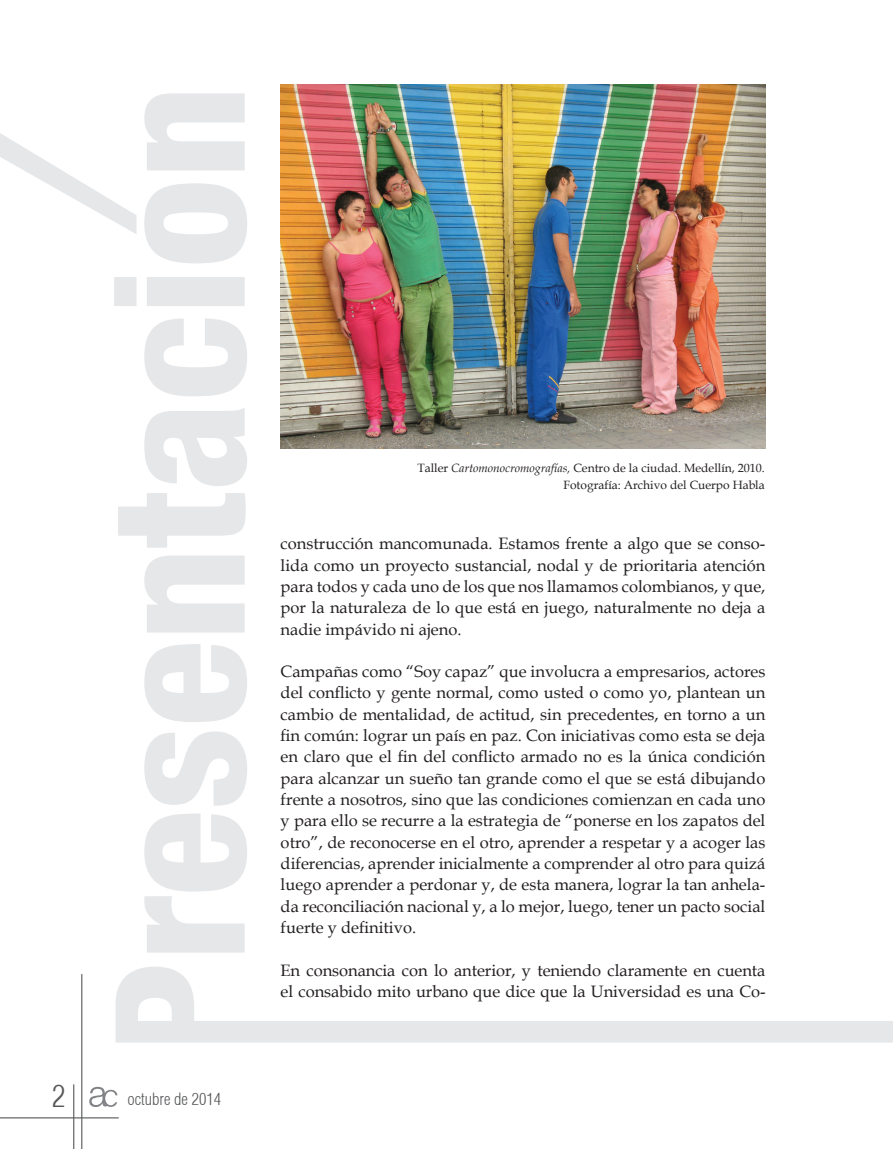
<style>
.page{position:relative;width:893px;height:1149px;background:#fff}
.page>*{position:absolute;margin:0;border:0;box-sizing:border-box;transform-origin:0 0}
.t1{font:300 condensed 30.3px "Helvetica";color:#57585a}
.t2{font:16.5px/21.3px "Book Antiqua";letter-spacing:-.005em;color:#231f20;text-align:justify}
.t3{font:300 condensed 16.5px "Helvetica";color:#57585a}
.t4{font:12px/16.5px "Book Antiqua";color:#231f20;text-align:right}
.s1{font-style:italic}
</style>
<div class="page">
<hr style="left:81px;top:973px;width:1px;height:175px;background:#57585a">
<hr style="left:0;top:1116px;width:119px;height:2px;background:#57585a">
<hr style="left:73px;top:1083px;width:1px;height:65px;background:#57585a">
<svg style="left:89px;top:1086px;width:28px;height:20px"></svg>
<img style="left:0;top:84px;width:893px;height:958px">
<h1 class="t1" style="left:52px;top:1076px;width:15px">2</h1>
<p class="t3" style="left:128px;top:1088px;width:95px">octubre de 2014</p>
<p class="t4" style="left:417px;top:459px;width:349px">Taller <span class="s1">Cartomonocromografías,</span> Centro de la ciudad. Medellín, 2010.<br>Fotografía: Archivo del Cuerpo Habla</p>
<p class="t2" style="left:281px;top:532px;width:486px">construcción mancomunada. Estamos frente a algo que se conso&shy;lida como un proyecto sustancial, nodal y de prioritaria atención para todos y cada uno de los que nos llamamos colombianos, y que, por la naturaleza de lo que está en juego, naturalmente no deja a nadie impávido ni ajeno.</p>
<p class="t2" style="left:281px;top:660px;width:486px">Campañas como “Soy capaz” que involucra a empresarios, actores del conflicto y gente normal, como usted o como yo, plantean un cambio de mentalidad, de actitud, sin precedentes, en torno a un fin común: lograr un país en paz. Con iniciativas como esta se deja en claro que el fin del conflicto armado no es la única condición para alcanzar un sueño tan grande como el que se está dibujando frente a nosotros, sino que las condiciones comienzan en cada uno y para ello se recurre a la estrategia de “ponerse en los zapatos del otro”, de reconocerse en el otro, aprender a respetar y a acoger las diferencias, aprender inicialmente a comprender al otro para quizá luego aprender a perdonar y, de esta manera, lograr la tan anhela&shy;da reconciliación nacional y, a lo mejor, luego, tener un pacto social fuerte y definitivo.</p>
<p class="t2" style="left:281px;top:958px;width:486px">En consonancia con lo anterior, y teniendo claramente en cuenta el consabido mito urbano que dice que la Universidad es una Co-</p>
</div>
